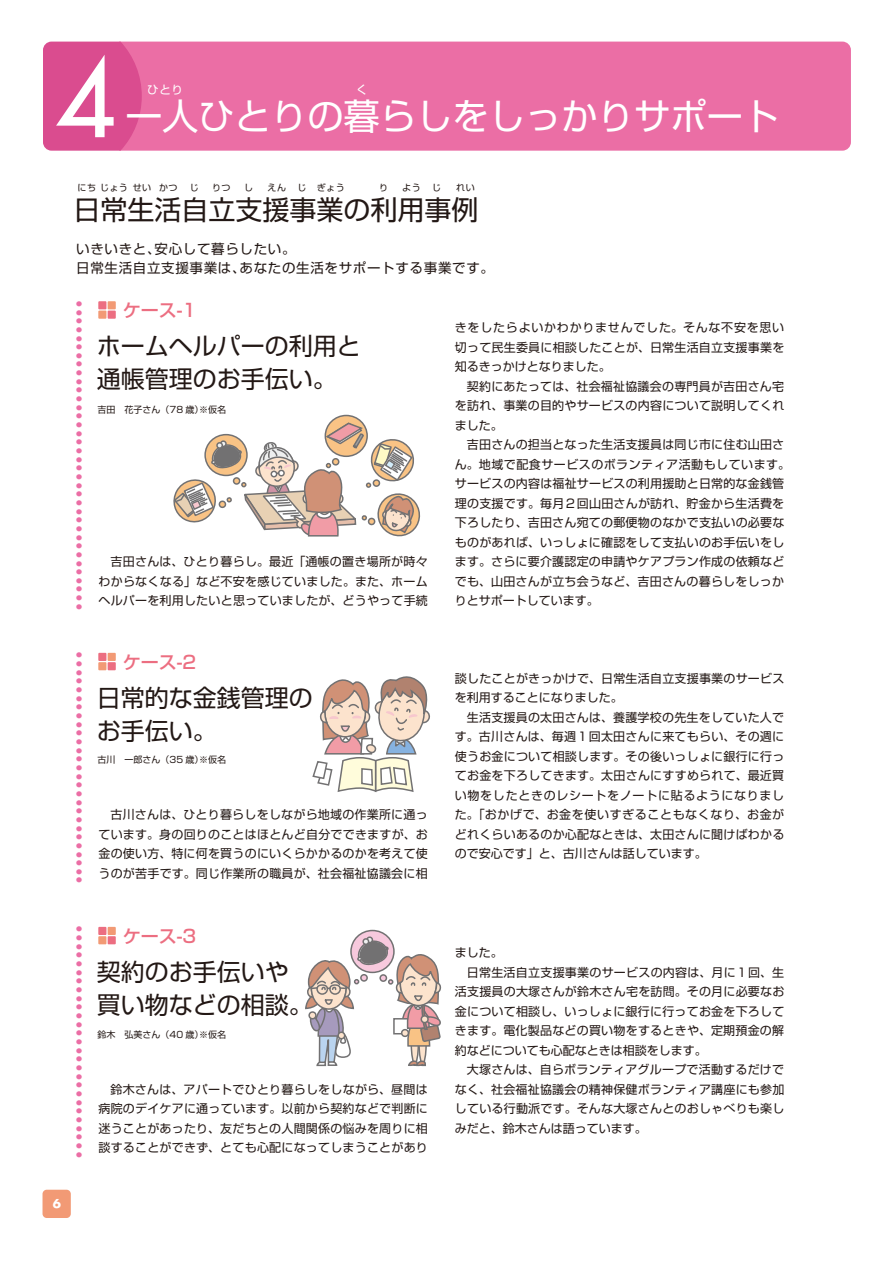
<style>
.page{position:relative;width:893px;height:1263px;background:#fff}
.page>*{position:absolute;margin:0;border:0;box-sizing:border-box;transform-origin:0 0}
.t1{font:105px "Futura";color:#fff}
.t2{font:36.3px "Shin Go Pro";color:#fff}
.t3{font:27px "Shin Go Pro";color:#231815}
.t4{font:24px/33px "Shin Go Pro";color:#231815}
.t5{font:500 18px "Shin Go Pro";color:#ec6e81}
.t6{font:13.5px/19.5px "Shin Go Pro";letter-spacing:.05em;color:#231815}
.t7{font:12px/19.5px "Shin Go Pro";letter-spacing:.02em;color:#231815;text-align:justify}
.t8{font:12px "Shin Go Pro";color:#231815}
.t9{font:700 12px "Futura";color:#fff}
.t10{font:11.55px "Shin Go Pro";color:#fff}
.t11{font:9px "Shin Go Pro";color:#231815}
.t12{font:9px "Shin Go Pro";letter-spacing:.05em;color:#231815}
.t13{font:300 5.7px/8.7px "Shin Go Pro";color:#eb6ea5;text-align:justify;scale:1.04 1}
</style>
<div class="page">
<div style="left:142px;top:42px;width:709px;height:109px;background:#eb6ea5"></div>
<svg style="left:43px;top:42px;width:99px;height:109px;background:#db4f91"></svg>
<div style="left:43px;top:1190px;width:28px;height:28px;background:#f29a75;border-radius:4px"></div>
<div style="left:98px;top:301px;width:8px;height:8px;background:#ec6e81"></div>
<div style="left:108px;top:301px;width:8px;height:8px;background:#f29a75"></div>
<div style="left:98px;top:311px;width:8px;height:8px;background:#f29a75"></div>
<div style="left:108px;top:311px;width:8px;height:8px;background:#ec6e81"></div>
<div style="left:98px;top:653px;width:8px;height:8px;background:#ec6e81"></div>
<div style="left:108px;top:653px;width:8px;height:8px;background:#f29a75"></div>
<div style="left:98px;top:662px;width:8px;height:8px;background:#f29a75"></div>
<div style="left:108px;top:662px;width:8px;height:8px;background:#ec6e81"></div>
<div style="left:98px;top:927px;width:8px;height:8px;background:#ec6e81"></div>
<div style="left:108px;top:927px;width:8px;height:8px;background:#f29a75"></div>
<div style="left:98px;top:936px;width:8px;height:8px;background:#f29a75"></div>
<div style="left:108px;top:936px;width:8px;height:8px;background:#ec6e81"></div>
<svg style="left:325px;top:415px;width:42px;height:41px"></svg>
<div style="left:325px;top:415px;width:43px;height:42px;border:2px solid #727172;border-radius:50%"></div>
<svg style="left:173px;top:422px;width:248px;height:115px"></svg>
<div style="left:417px;top:709px;width:13px;height:15px;border:2px solid #727172;border-radius:5px"></div>
<svg style="left:312px;top:676px;width:115px;height:116px"></svg>
<svg style="left:351px;top:930px;width:43px;height:42px"></svg>
<div style="left:350px;top:930px;width:45px;height:43px;border:2px solid #727172;border-radius:50%"></div>
<svg style="left:305px;top:935px;width:137px;height:132px"></svg>
<p class="t1" style="left:55px;top:30px;width:62px">4</p>
<p class="t10" style="left:147px;top:80px;width:37px">ひとり</p>
<p class="t10" style="left:356px;top:80px;width:13px">く</p>
<p class="t2" style="left:126px;top:86px;width:655px">一人ひとりの暮らしをしっかりサポート</p>
<p class="t12" style="left:78px;top:181px;width:101px">にちじょうせい かつ</p>
<p class="t11" style="left:190px;top:181px;width:10px">じ</p>
<p class="t11" style="left:212px;top:181px;width:20px">りつ</p>
<p class="t11" style="left:244px;top:181px;width:10px">し</p>
<p class="t11" style="left:268px;top:181px;width:20px">えん</p>
<p class="t11" style="left:298px;top:181px;width:49px">じ ぎょう</p>
<p class="t11" style="left:379px;top:181px;width:11px">り</p>
<p class="t11" style="left:402px;top:181px;width:20px">よう</p>
<p class="t11" style="left:432px;top:181px;width:10px">じ</p>
<p class="t11" style="left:456px;top:181px;width:20px">れい</p>
<p class="t3" style="left:74px;top:187px;width:407px">日常生活自立支援事業の利用事例</p>
<p class="t6" style="left:76px;top:237px;width:419px">いきいきと、安心して暮らしたい。<br>日常生活自立支援事業は、あなたの生活をサポートする事業です。</p>
<p class="t13" style="left:76px;top:299px;width:7px">● ● ● ● ● ● ● ● ● ● ● ● ● ● ● ● ● ● ● ● ● ● ● ● ● ● ● ● ● ● ● ● ● ● ● ●</p>
<p class="t5" style="left:123px;top:295px;width:75px">ケース-1</p>
<p class="t4" style="left:97px;top:327px;width:265px">ホームヘルパーの利用と通帳管理のお手伝い。</p>
<p class="t11" style="left:98px;top:403px;width:130px">吉田　花子さん（78 歳）※仮名</p>
<p class="t7" style="left:98px;top:550px;width:331px">　吉田さんは、ひとり暮らし。最近「通帳の置き場所が時々わからなくなる」など不安を感じていました。また、ホームヘルパーを利用したいと思っていましたが、どうやって手続</p>
<p class="t13" style="left:76px;top:650px;width:7px">● ● ● ● ● ● ● ● ● ● ● ● ● ● ● ● ● ● ● ● ● ● ● ● ● ● ●</p>
<p class="t5" style="left:123px;top:647px;width:75px">ケース-2</p>
<p class="t4" style="left:97px;top:678px;width:217px">日常的な金銭管理のお手伝い。</p>
<p class="t11" style="left:98px;top:752px;width:130px">古川　一郎さん（35 歳）※仮名</p>
<p class="t7" style="left:98px;top:803px;width:331px">　古川さんは、ひとり暮らしをしながら地域の作業所に通っています。身の回りのことはほとんど自分でできますが、お金の使い方、特に何を買うのにいくらかかるのかを考えて使うのが苦手です。同じ作業所の職員が、社会福祉協議会に相</p>
<p class="t13" style="left:76px;top:924px;width:7px">● ● ● ● ● ● ● ● ● ● ● ● ● ● ● ● ● ● ● ● ● ● ● ● ● ● ●</p>
<p class="t5" style="left:123px;top:921px;width:75px">ケース-3</p>
<p class="t4" style="left:97px;top:952px;width:217px">契約のお手伝いや買い物などの相談。</p>
<p class="t11" style="left:98px;top:1027px;width:130px">鈴木　弘美さん（40 歳）※仮名</p>
<p class="t7" style="left:98px;top:1078px;width:331px">　鈴木さんは、アパートでひとり暮らしをしながら、昼間は病院のデイケアに通っています。以前から契約などで判断に迷うことがあったり、友だちとの人間関係の悩みを周りに相談することができず、とても心配になってしまうことがあり</p>
<p class="t9" style="left:53px;top:1195px;width:10px">6</p>
<p class="t7" style="left:455px;top:316px;width:337px;text-align:left">きをしたらよいかわかりませんでした。そんな不安を思い切って民生委員に相談したことが、日常生活自立支援事業を知るきっかけとなりました。<br>　契約にあたっては、社会福祉協議会の専門員が吉田さん宅を訪れ、事業の目的やサービスの内容について説明してくれました。<br>　吉田さんの担当となった生活支援員は同じ市に住む山田さん。地域で配食サービスのボランティア活動もしています。サービスの内容は福祉サービスの利用援助と日常的な金銭管理の支援です。毎月２回山田さんが訪れ、貯金から生活費を下ろしたり、吉田さん宛ての郵便物のなかで支払いの必要なものがあれば、いっしょに確認をして支払いのお手伝いをします。さらに要介護認定の申請やケアプラン作成の依頼などでも、山田さんが立ち会うなど、吉田さんの暮らしをしっかりとサポートしています。</p>
<p class="t7" style="left:455px;top:667px;width:331px;text-align:left">談したことがきっかけで、日常生活自立支援事業のサービスを利用することになりました。<br>　生活支援員の太田さんは、養護学校の先生をしていた人です。古川さんは、毎週１回太田さんに来てもらい、その週に使うお金について相談します。その後いっしょに銀行に行ってお金を下ろしてきます。太田さんにすすめられて、最近買い物をしたときのレシートをノートに貼るようになりました。「おかげで、お金を使いすぎることもなくなり、お金がどれくらいあるのか心配なときは、太田さんに聞けばわかるので安心です」と、古川さんは話しています。</p>
<p class="t7" style="left:455px;top:941px;width:49px">ました。</p>
<p class="t7" style="left:467px;top:961px;width:319px">日常生活自立支援事業のサービスの内容は、月に１回、生</p>
<p class="t7" style="left:455px;top:980px;width:331px">活支援員の大塚さんが鈴木さん宅を訪問。その月に必要なお</p>
<p class="t7" style="left:455px;top:1000px;width:331px">金について相談し、いっしょに銀行に行ってお金を下ろして</p>
<p class="t7" style="left:455px;top:1019px;width:331px">きます。電化製品などの買い物をするときや、定期預金の解</p>
<p class="t8" style="left:455px;top:1040px;width:253px">約などについても心配なときは相談をします。</p>
<p class="t7" style="left:455px;top:1058px;width:331px">　大塚さんは、自らボランティアグループで活動するだけで</p>
<p class="t7" style="left:455px;top:1078px;width:331px">なく、社会福祉協議会の精神保健ボランティア講座にも参加</p>
<p class="t7" style="left:455px;top:1097px;width:331px">している行動派です。そんな大塚さんとのおしゃべりも楽し</p>
<p class="t8" style="left:455px;top:1118px;width:193px">みだと、鈴木さんは語っています。</p>
</div>
